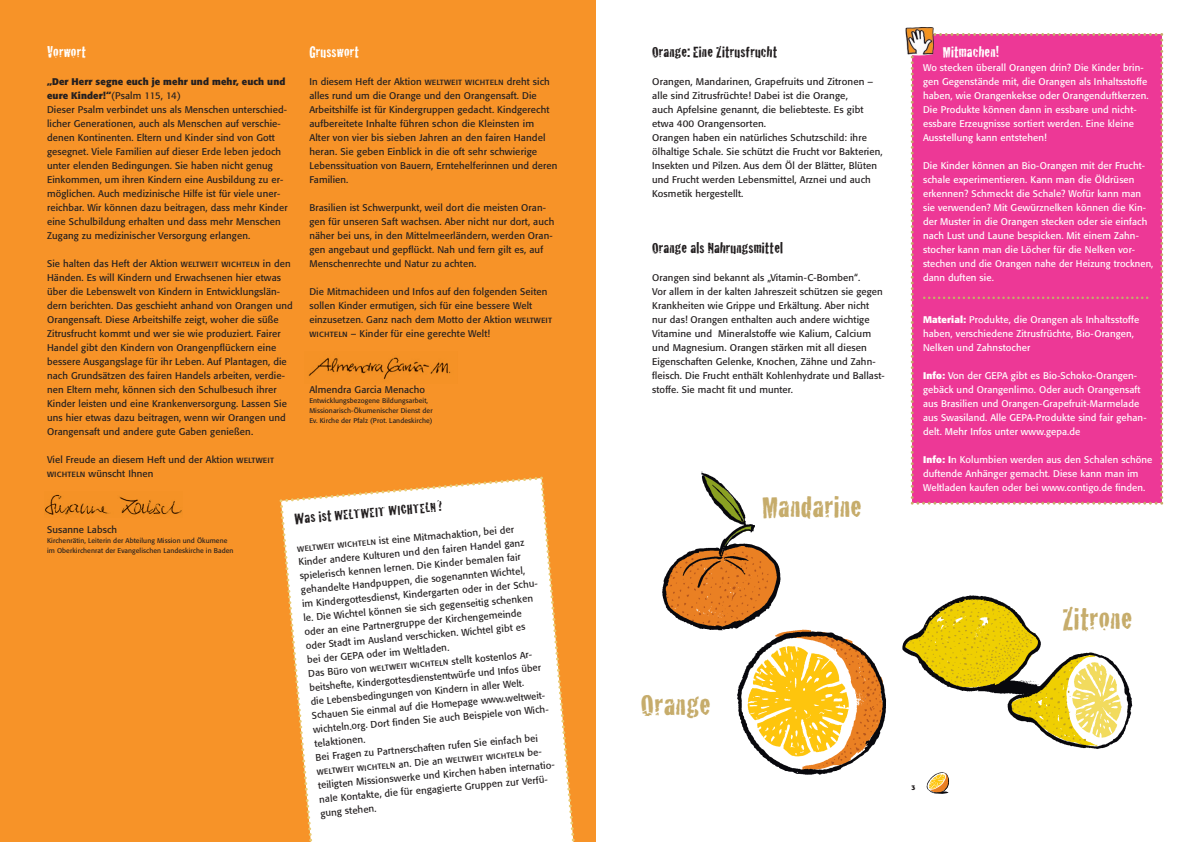
<style>
.page{position:relative;width:1191px;height:842px;background:#fff}
.page>*{position:absolute;margin:0;border:0;box-sizing:border-box;transform-origin:0 0}
.t1{font:32px "Cracked";letter-spacing:.01em;color:#c6ac6b}
.t2{font:16px "Cracked";letter-spacing:.01em;color:#231f20}
.t3{font:16px "Cracked";letter-spacing:.01em;color:#fff}
.t4{font:14px "Cracked";color:#231f20}
.t5{font:9.6px/14px "Formata";letter-spacing:.01em;color:#231f20}
.t6{font:9.6px/14px "Formata";letter-spacing:.01em;color:#fff}
.t7{font:9.6px "Formata Regular SC";color:#231f20}
.t8{font:6.8px/10px "Formata";letter-spacing:.01em;color:#231f20}
.t9{font:700 6.8px "Formata";color:#231f20}
.s1{font-weight:700}
.s2{font-family:"Formata Regular SC"}
.s3{font-size:16px}
.s4{font-family:"Formata"}
.s5{font-weight:500}
</style>
<div class="page">
<img style="left:946px;top:773px;width:3px;height:21px">
<img style="left:926px;top:772px;width:20px;height:22px">
<div style="left:0;top:0;width:595px;height:842px;background:#f79328"></div>
<img style="left:905px;top:27px;width:29px;height:28px">
<img style="left:308px;top:357px;width:143px;height:23px">
<div style="left:910px;top:33px;width:253px;height:472px;background:#ed3896"></div>
<svg style="left:279px;top:477px;width:296px;height:365px;fill:#fff"></svg>
<img style="left:45px;top:494px;width:137px;height:21px">
<svg style="left:902px;top:595px;width:138px;height:97px"></svg>
<img style="left:988px;top:644px;width:10px;height:50px">
<img style="left:998px;top:640px;width:135px;height:109px">
<svg style="left:737px;top:629px;width:147px;height:146px"></svg>
<img style="left:662px;top:471px;width:129px;height:165px">
<h2 class="t3" style="left:47px;top:39px;width:40px">Vorwort</h2>
<p class="t5" style="left:47px;top:74px;width:242px"><span class="s1">„Der Herr segne euch je mehr und mehr, euch und eure Kinder!“</span>(Psalm 115, 14)<br>Dieser Psalm verbindet uns als Menschen unterschied&shy;licher Generationen, auch als Menschen auf verschie&shy;denen Kontinenten. Eltern und Kinder sind von Gott gesegnet. Viele Familien auf dieser Erde leben jedoch unter elenden Bedingungen. Sie haben nicht genug Einkommen, um ihren Kindern eine Ausbildung zu er&shy;möglichen. Auch medizinische Hilfe ist für viele uner&shy;reichbar. Wir können dazu beitragen, dass mehr Kinder eine Schulbildung erhalten und dass mehr Menschen Zugang zu medizinischer Versorgung erlangen.</p>
<p class="t5" style="left:47px;top:256px;width:247px">Sie halten das Heft der Aktion <span class="s2">weltweit wichteln</span> in den Händen. Es will Kindern und Erwachsenen hier etwas über die Lebenswelt von Kindern in Entwicklungs län&shy;dern berichten. Das geschieht anhand von Orangen und Orangensaft. Diese Arbeitshilfe zeigt, woher die süße Zitrusfrucht kommt und wer sie wie produziert. Fairer Handel gibt den Kindern von Orangenpflückern eine bessere Ausgangslage für ihr Leben. Auf Plantagen, die nach Grundsätzen des fairen Handels arbeiten, ver die&shy;nen Eltern mehr, können sich den Schulbesuch ihrer Kinder leisten und eine Krankenversorgung. Lassen Sie uns hier etwas dazu beitragen, wenn wir Orangen und Orangensaft und andere gute Gaben genießen.</p>
<p class="t5" style="left:47px;top:452px;width:228px">Viel Freude an diesem Heft und der Aktion <span class="s2">weltweit wichteln</span> wünscht Ihnen</p>
<h2 class="t3" style="left:309px;top:39px;width:51px">Grusswort</h2>
<p class="t5" style="left:309px;top:74px;width:250px">In diesem Heft der Aktion <span class="s2">weltweit wichteln</span> dreht sich alles rund um die Orange und den Orangensaft. Die Arbeitshilfe ist für Kindergruppen gedacht. Kindgerecht aufbereitete Inhalte führen schon die Kleinsten im<br>Alter von vier bis sieben Jahren an den fairen Handel heran. Sie geben Einblick in die oft sehr schwierige Lebens situation von Bauern, Erntehelferinnen und deren Fa mi lien.</p>
<p class="t5" style="left:309px;top:200px;width:246px">Brasilien ist Schwerpunkt, weil dort die meisten Oran&shy;gen für unseren Saft wachsen. Aber nicht nur dort, auch näher bei uns, in den Mittelmeerländern, werden Oran&shy;gen angebaut und gepflückt. Nah und fern gilt es, auf Menschenrechte und Natur zu achten.</p>
<p class="t5" style="left:309px;top:284px;width:244px">Die Mitmachideen und Infos auf den folgenden Seiten sollen Kinder ermutigen, sich für eine bessere Welt einzusetzen. Ganz nach dem Motto der Aktion <span class="s2">weltweit wichteln</span> – Kinder für eine gerechte Welt!</p>
<p class="t5" style="left:309px;top:382px;width:117px">Almendra Garcia Menacho</p>
<p class="t8" style="left:309px;top:395px;width:125px">Entwicklungsbezogene Bildungsarbeit,<br>Missionarisch-Ökumenischer Dienst der<br>Ev. Kirche der Pfalz (Prot. Landeskirche)</p>
<p class="t5" style="left:47px;top:522px;width:72px">Susanne Labsch</p>
<p class="t8" style="left:47px;top:535px;width:188px">Kirchenrätin, Leiterin der Abteilung Mission und Ökumene im Oberkirchenrat der Evangelischen Landeskirche in Baden</p>
<h3 class="t4" style="left:294px;top:508px;width:149px;rotate:-5deg"><span class="s3">Was ist</span> WELTWEIT WICHTELN<span class="s3">?</span></h3>
<p class="t5" style="left:297px;top:541px;width:239px;rotate:-5deg"><span class="s2">weltweit wichteln</span> ist eine Mitmachaktion, bei der Kinder andere Kulturen und den fairen Handel ganz spielerisch kennen lernen. Die Kinder bemalen fair gehandelte Handpuppen, die sogenannten Wichtel, im Kindergottesdienst, Kindergarten oder in der Schu&shy;le. Die Wichtel können sie sich gegenseitig schenken oder an eine Partner gruppe der Kirchen gemeinde oder Stadt im Ausland verschicken. Wich tel gibt es<br>bei der GEPA oder im Weltladen.<br>Das Büro von <span class="s2">weltweit wichteln</span> stellt kostenlos Ar&shy;beitshefte, Kindergottesdienstentwürfe und Infos über die Lebensbedingungen von Kindern in aller Welt.<br>Schauen Sie einmal auf die Home page www.weltweit&shy;wichteln.org. Dort fi nden Sie auch Beispiele von Wich&shy;telaktionen.<br>Bei Fragen zu Partnerschaften rufen Sie einfach bei</p>
<p class="t7" style="left:316px;top:765px;width:229px;rotate:-5deg">weltweit wichteln <span class="s4">an. Die an</span> weltweit wichteln <span class="s4">be-</span></p>
<p class="t5" style="left:317px;top:778px;width:240px;rotate:-5deg">teiligten Missionswerke und Kirchen ha ben inter natio&shy;nale Kontakte, die für enga gierte Gruppen zur Verfü&shy;gung stehen.</p>
<h2 class="t2" style="left:652px;top:39px;width:126px">Orange: Eine Zitrusfrucht</h2>
<p class="t5" style="left:652px;top:74px;width:232px">Orangen, Mandarinen, Grapefruits und Zitronen – alle sind Zitrusfrüchte! Dabei ist die Orange,<br>auch Apfel sine genannt, die beliebteste. Es gibt etwa 400 Orangensorten.<br>Orangen haben ein natürliches Schutzschild: ihre<br>öl haltige Schale. Sie schützt die Frucht vor Bakterien, Insekten und Pilzen. Aus dem Öl der Blätter, Blüten und Frucht werden Lebensmittel, Arznei und auch Kos metik hergestellt.</p>
<h2 class="t2" style="left:652px;top:235px;width:132px">Orange als Nahrungsmittel</h2>
<p class="t5" style="left:652px;top:270px;width:234px">Orangen sind bekannt als „Vitamin-C-Bomben“.<br>Vor allem in der kalten Jahreszeit schützen sie gegen Krank heiten wie Grippe und Erkältung. Aber nicht nur das! Orangen enthalten auch andere wichtige Vitamine und Mineralstoffe wie Kalium, Calcium und Magnesium. Orangen stärken mit all diesen Eigenschaften Gelenke, Knochen, Zähne und Zahn&shy;fleisch. Die Frucht enthält Kohlen hydrate und Ballast&shy;stoffe. Sie macht fit und munter.</p>
<h1 class="t1" style="left:762px;top:482px;width:101px">Mandarine</h1>
<h2 class="t3" style="left:943px;top:39px;width:58px">Mitmachen!</h2>
<p class="t6" style="left:923px;top:60px;width:227px">Wo stecken überall Orangen drin? Die Kinder brin&shy;gen Gegenstände mit, die Orangen als Inhaltsstoffe haben, wie Orangenkekse oder Oran gen duftkerzen.<br>Die Produkte können dann in essbare und nicht&shy;essbare Erzeugnisse sortiert werden. Eine kleine Ausstellung kann ent stehen!</p>
<p class="t6" style="left:923px;top:158px;width:232px">Die Kinder können an Bio-Orangen mit der Frucht&shy;schale experimentieren. Kann man die Öldrüsen erkennen? Schmeckt die Schale? Wofür kann man sie verwenden? Mit Gewürznelken können die Kin&shy;der Muster in die Orangen stecken oder sie einfach nach Lust und Laune bespicken. Mit einem Zahn&shy;stocher kann man die Löcher für die Nelken vor&shy;stechen und die Orangen nahe der Heizung trocknen, dann duften sie.</p>
<p class="t6" style="left:923px;top:312px;width:218px"><span class="s1">Material:</span> Produkte, die Orangen als Inhaltsstoffe haben, verschiedene Zitrusfrüchte, Bio-Orangen,<br>Nelken und Zahnstocher</p>
<p class="t6" style="left:923px;top:368px;width:225px"><span class="s1">Info:</span> Von der GEPA gibt es Bio-Schoko-Oran gen&shy;gebäck und Orangenlimo. Oder auch Orangensaft aus Brasilien und Orangen-Grapefruit-Marmelade aus Swasiland. Alle GEPA-Produkte sind fair gehan&shy;delt. Mehr Infos unter www.gepa.de</p>
<p class="t6" style="left:923px;top:452px;width:231px"><span class="s1">Info:</span> <span class="s5">I</span>n Kolumbien werden aus den Schalen schöne duftende Anhänger gemacht. Diese kann man im<br>Weltladen kaufen oder bei www.contigo.de finden.</p>
<h1 class="t1" style="left:641px;top:679px;width:71px">Orange</h1>
<p class="t9" style="left:911px;top:783px;width:5px">3</p>
<h1 class="t1" style="left:1062px;top:594px;width:71px">Zitrone</h1>
</div>
